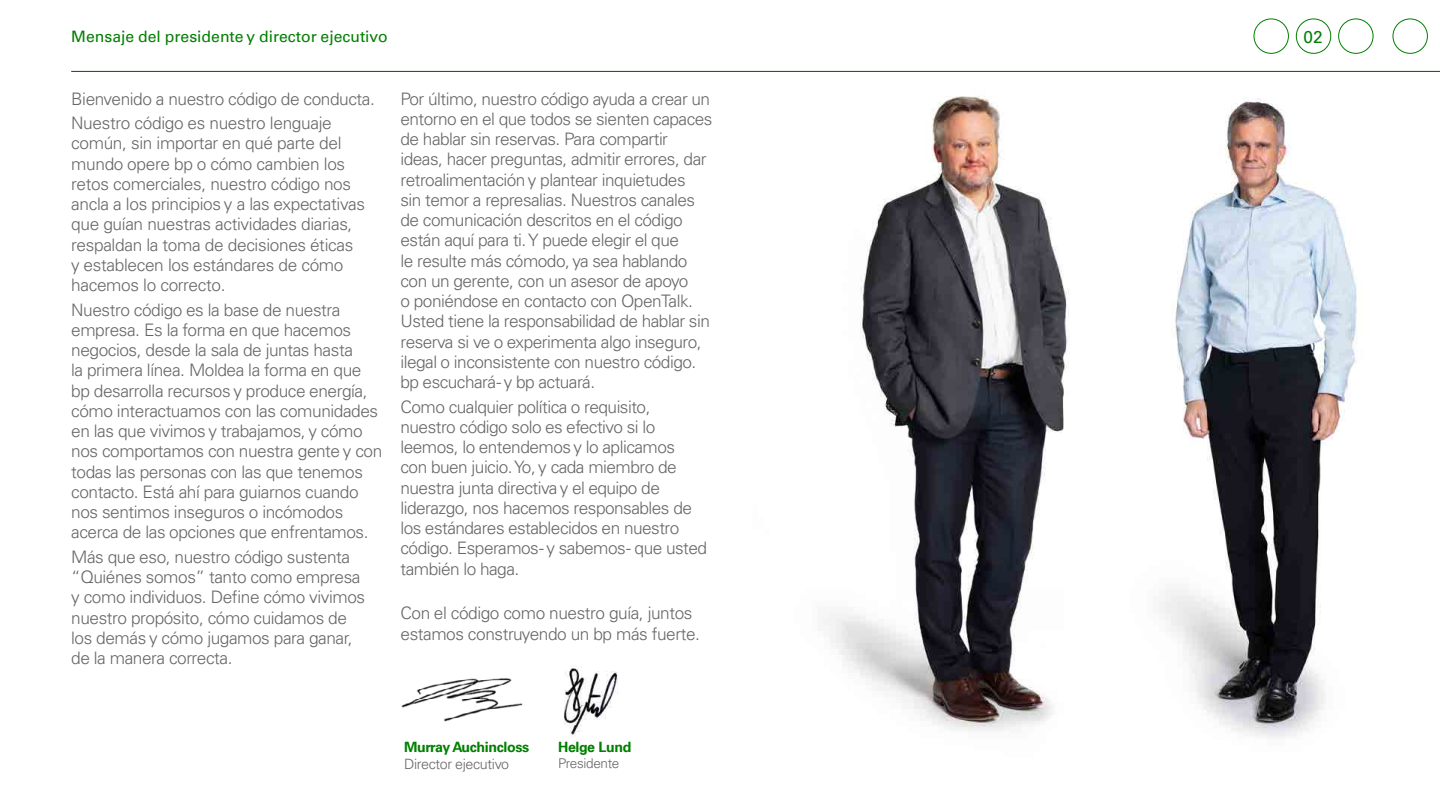
<style>
.page{position:relative;width:1440px;height:810px;background:#fff}
.page>*{position:absolute;margin:0;border:0;box-sizing:border-box;transform-origin:0 0}
.B_Body_copy_grey{font:300 17.25px/20.2px "Universfor BP";letter-spacing:-.025em;color:#666}
.t1{font:17.25px "Universfor BP";color:#007f00}
.t2{font:15.75px "Universfor BP";color:#007f00}
.H_Headline_2_green{font:700 14.25px "Universfor BP";letter-spacing:-.025em;color:#007f00}
.B_Body_copy_grey-2{font:300 14.25px "Universfor BP";letter-spacing:-.025em;color:#666}
.B_Body_copy_grey-3{font:300 13.5px "Universfor BP";letter-spacing:-.025em;color:#666}
</style>
<div class="page">
<img style="left:747px;top:70px;width:369px;height:661px">
<img style="left:1076px;top:98px;width:281px;height:640px">
<img style="left:564px;top:665px;width:54px;height:73px">
<img style="left:401px;top:678px;width:122px;height:44px">
<div style="left:1393px;top:19px;width:35px;height:35px;border:1px solid #007f00;border-radius:50%"></div>
<div style="left:1338px;top:19px;width:35px;height:35px;border:1px solid #007f00;border-radius:50%"></div>
<div style="left:1254px;top:19px;width:35px;height:35px;border:1px solid #007f00;border-radius:50%"></div>
<div style="left:1296px;top:19px;width:35px;height:35px;border:1px solid #007f00;border-radius:50%"></div>
<hr style="left:71px;top:71px;width:1369px;height:1px;background:#004f00">
<p class="t2" style="left:71px;top:27px;width:318px">Mensaje del presidente y director ejecutivo</p>
<p class="t1" style="left:1303px;top:26px;width:21px">02</p>
<p class="B_Body_copy_grey" style="left:71px;top:88px;width:305px">Bienvenido a nuestro código de conducta.</p>
<p class="B_Body_copy_grey" style="left:71px;top:113px;width:295px">Nuestro código es nuestro lenguaje común, sin importar en qué parte del mundo opere bp o cómo cambien los retos comerciales, nuestro código nos ancla a los principios y a las expectativas que guían nuestras actividades diarias, respaldan la toma de decisiones éticas y establecen los estándares de cómo hacemos lo correcto.</p>
<p class="B_Body_copy_grey" style="left:71px;top:299px;width:313px">Nuestro código es la base de nuestra empresa. Es la forma en que hacemos negocios, desde la sala de juntas hasta<br>la primera línea. Moldea la forma en que bp desarrolla recursos y produce energía, cómo interactuamos con las comunidades en las que vivimos y trabajamos, y cómo nos comportamos con nuestra gente y con todas las personas con las que tenemos contacto. Está ahí para guiarnos cuando nos sentimos inseguros o incómodos acerca de las opciones que enfrentamos.</p>
<p class="B_Body_copy_grey" style="left:71px;top:547px;width:295px">Más que eso, nuestro código sustenta “Quiénes somos” tanto como empresa y como individuos. Define cómo vivimos nuestro propósito, cómo cuidamos de los demás y cómo jugamos para ganar, de la manera correcta.</p>
<p class="B_Body_copy_grey" style="left:401px;top:88px;width:313px">Por último, nuestro código ayuda a crear un entorno en el que todos se sienten capaces de hablar sin reservas. Para compartir ideas, hacer preguntas, admitir errores, dar retroalimentación y plantear inquietudes<br>sin temor a represalias. Nuestros canales de comunicación descritos en el código están aquí para ti. Y puede elegir el que<br>le resulte más cómodo, ya sea hablando con un gerente, con un asesor de apoyo<br>o poniéndose en contacto con OpenTalk.<br>Usted tiene la responsabilidad de hablar sin reserva si ve o experimenta algo inseguro, ilegal o inconsistente con nuestro código. bp escuchará - y bp actuará.</p>
<p class="B_Body_copy_grey" style="left:401px;top:396px;width:308px">Como cualquier política o requisito, nuestro código solo es efectivo si lo leemos, lo entendemos y lo aplicamos<br>con buen juicio. Yo, y cada miembro de nuestra junta directiva y el equipo de liderazgo, nos hacemos responsables de los estándares establecidos en nuestro código. Esperamos - y sabemos - que usted también lo haga.</p>
<p class="B_Body_copy_grey" style="left:401px;top:603px;width:301px">Con el código como nuestro guía, juntos estamos construyendo un bp más fuerte.</p>
<p class="H_Headline_2_green" style="left:404px;top:739px;width:127px">Murray Auchincloss</p>
<p class="B_Body_copy_grey-2" style="left:404px;top:755px;width:107px">Director ejecutivo</p>
<p class="H_Headline_2_green" style="left:558px;top:739px;width:75px">Helge Lund</p>
<p class="B_Body_copy_grey-3" style="left:558px;top:755px;width:63px">Presidente</p>
</div>
